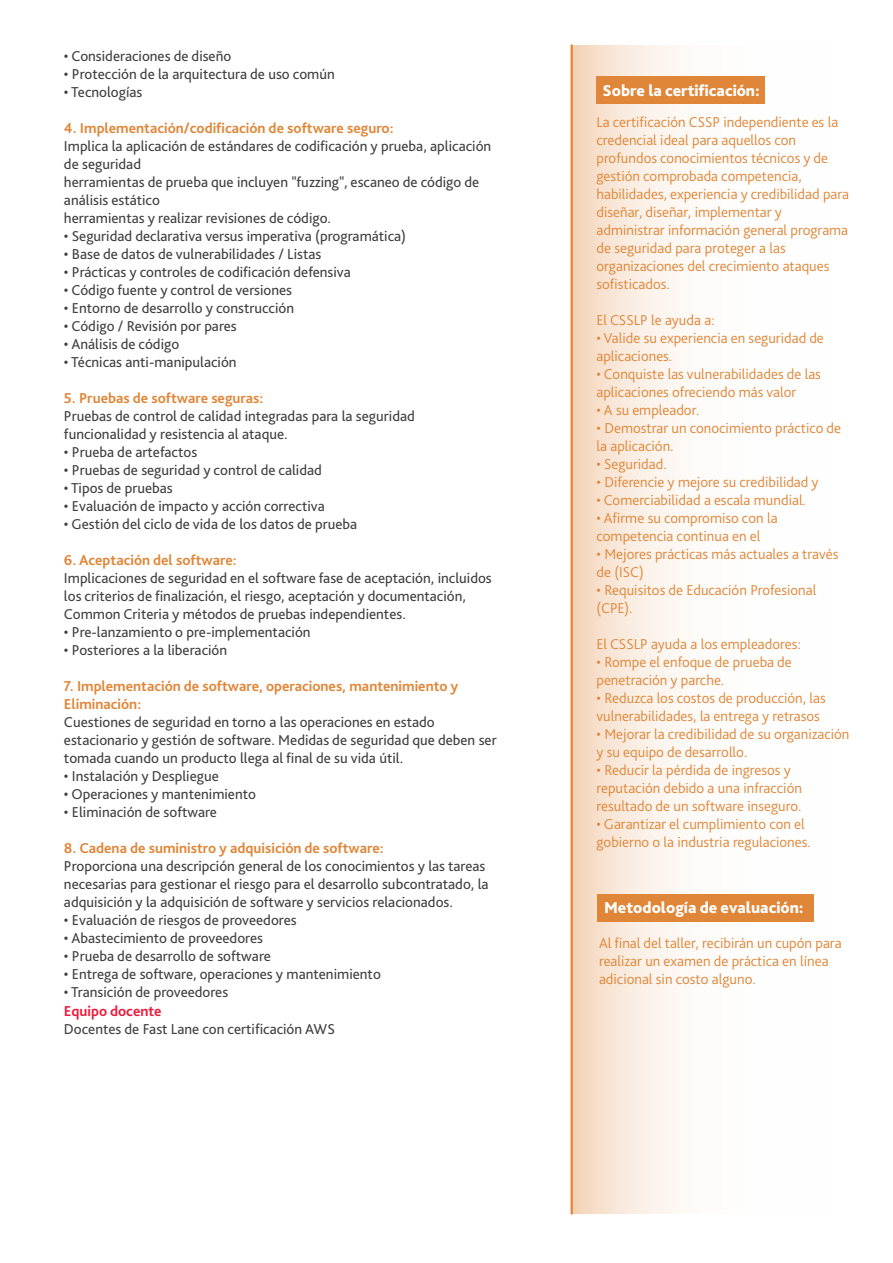
<style>
.page{position:relative;width:893px;height:1263px;background:#fff}
.page>*{position:absolute;margin:0;border:0;box-sizing:border-box;transform-origin:0 0}
.t1{font:800 16.5px "Bliss Pro";color:#fff}
.t2{font:15px/18px "Bliss Pro";color:#404040}
.t3{font:300 15px/18px "Bliss Pro";color:#e08638}
.t4{font:700 15px/18px "Bliss Pro";color:#e08638}
.t5{font:700 15px "Bliss Pro";color:#ed1a3b}
</style>
<div class="page">
<svg style="left:573px;top:45px;width:241px;height:1168px"></svg>
<hr style="left:570px;top:45px;width:3px;height:1168px;background:#e08638">
<div style="left:596px;top:76px;width:169px;height:28px;background:#e08638"></div>
<div style="left:598px;top:894px;width:216px;height:27px;background:#e08638"></div>
<p class="t2" style="left:64px;top:46px;width:169px">• Consideraciones de diseño</p>
<p class="t2" style="left:64px;top:64px;width:272px">• Protección de la arquitectura de uso común</p>
<p class="t2" style="left:64px;top:82px;width:80px">• Tecnologías</p>
<p class="t4" style="left:64px;top:118px;width:331px">4. Implementación/codificación de software seguro:</p>
<p class="t2" style="left:64px;top:136px;width:429px">Implica la aplicación de estándares de codificación y prueba, aplicación de seguridad<br>herramientas de prueba que incluyen "fuzzing", escaneo de código de análisis estático<br>herramientas y realizar revisiones de código.</p>
<p class="t2" style="left:64px;top:226px;width:344px">• Seguridad declarativa versus imperativa (programática)</p>
<p class="t2" style="left:64px;top:244px;width:259px">• Base de datos de vulnerabilidades / Listas</p>
<p class="t2" style="left:64px;top:262px;width:288px">• Prácticas y controles de codificación defensiva</p>
<p class="t2" style="left:64px;top:280px;width:230px">• Código fuente y control de versiones</p>
<p class="t2" style="left:64px;top:298px;width:232px">• Entorno de desarrollo y construcción</p>
<p class="t2" style="left:64px;top:316px;width:174px">• Código / Revisión por pares</p>
<p class="t2" style="left:64px;top:334px;width:117px">• Análisis de código</p>
<p class="t2" style="left:64px;top:352px;width:174px">• Técnicas anti-manipulación</p>
<p class="t4" style="left:64px;top:388px;width:201px">5. Pruebas de software seguras:</p>
<p class="t2" style="left:64px;top:406px;width:352px">Pruebas de control de calidad integradas para la seguridad funcionalidad y resistencia al ataque.</p>
<p class="t2" style="left:64px;top:442px;width:135px">• Prueba de artefactos</p>
<p class="t2" style="left:64px;top:460px;width:259px">• Pruebas de seguridad y control de calidad</p>
<p class="t2" style="left:64px;top:478px;width:110px">• Tipos de pruebas</p>
<p class="t2" style="left:64px;top:496px;width:262px">• Evaluación de impacto y acción correctiva</p>
<p class="t2" style="left:64px;top:514px;width:295px">• Gestión del ciclo de vida de los datos de prueba</p>
<p class="t4" style="left:64px;top:550px;width:174px">6. Aceptación del software:</p>
<p class="t2" style="left:64px;top:568px;width:429px">Implicaciones de seguridad en el software fase de aceptación, incluidos los criterios de finalización, el riesgo, aceptación y documentación,<br>Common Criteria y métodos de pruebas independientes.</p>
<p class="t2" style="left:64px;top:622px;width:248px">• Pre-lanzamiento o pre-implementación</p>
<p class="t2" style="left:64px;top:640px;width:165px">• Posteriores a la liberación</p>
<p class="t4" style="left:64px;top:676px;width:396px">7. Implementación de software, operaciones, mantenimiento y<br>Eliminación:</p>
<p class="t2" style="left:64px;top:712px;width:434px">Cuestiones de seguridad en torno a las operaciones en estado estacionario y gestión de software. Medidas de seguridad que deben ser tomada cuando un producto llega al final de su vida útil.</p>
<p class="t2" style="left:64px;top:766px;width:156px">• Instalación y Despliegue</p>
<p class="t2" style="left:64px;top:784px;width:194px">• Operaciones y mantenimiento</p>
<p class="t2" style="left:64px;top:802px;width:155px">• Eliminación de software</p>
<p class="t4" style="left:64px;top:838px;width:321px">8. Cadena de suministro y adquisición de software:</p>
<p class="t2" style="left:64px;top:856px;width:426px">Proporciona una descripción general de los conocimientos y las tareas necesarias para gestionar el riesgo para el desarrollo subcontratado, la adquisición y la adquisición de software y servicios relacionados.</p>
<p class="t2" style="left:64px;top:910px;width:234px">• Evaluación de riesgos de proveedores</p>
<p class="t2" style="left:64px;top:928px;width:200px">• Abastecimiento de proveedores</p>
<p class="t2" style="left:64px;top:946px;width:208px">• Prueba de desarrollo de software</p>
<p class="t2" style="left:64px;top:964px;width:318px">• Entrega de software, operaciones y mantenimiento</p>
<p class="t2" style="left:64px;top:982px;width:166px">• Transición de proveedores</p>
<p class="t5" style="left:64px;top:1002px;width:99px">Equipo docente</p>
<p class="t2" style="left:64px;top:1020px;width:272px">Docentes de Fast Lane con certificación AWS</p>
<p class="t1" style="left:602px;top:80px;width:159px">Sobre la certificación:</p>
<p class="t3" style="left:596px;top:113px;width:254px">La certificación CSSP independiente es la credencial ideal para aquellos con profundos conocimientos técnicos y de gestión comprobada competencia, habilidades, experiencia y credibilidad para diseñar, diseñar, implementar y administrar información general programa de seguridad para proteger a las organizaciones del crecimiento ataques sofisticados.</p>
<p class="t3" style="left:596px;top:311px;width:120px">El CSSLP le ayuda a:</p>
<p class="t3" style="left:596px;top:329px;width:229px">• Valide su experiencia en seguridad de aplicaciones.</p>
<p class="t3" style="left:596px;top:365px;width:226px">• Conquiste las vulnerabilidades de las aplicaciones ofreciendo más valor</p>
<p class="t3" style="left:596px;top:401px;width:104px">• A su empleador.</p>
<p class="t3" style="left:596px;top:419px;width:246px">• Demostrar un conocimiento práctico de la aplicación.</p>
<p class="t3" style="left:596px;top:455px;width:72px">• Seguridad.</p>
<p class="t3" style="left:596px;top:473px;width:224px">• Diferencie y mejore su credibilidad y</p>
<p class="t3" style="left:596px;top:491px;width:211px">• Comerciabilidad a escala mundial.</p>
<p class="t3" style="left:596px;top:509px;width:183px">• Afirme su compromiso con la competencia continua en el</p>
<p class="t3" style="left:596px;top:545px;width:243px">• Mejores prácticas más actuales a través de (ISC)</p>
<p class="t3" style="left:596px;top:581px;width:221px">• Requisitos de Educación Profesional (CPE).</p>
<p class="t3" style="left:596px;top:635px;width:206px">El CSSLP ayuda a los empleadores:</p>
<p class="t3" style="left:596px;top:653px;width:197px">• Rompe el enfoque de prueba de penetración y parche.</p>
<p class="t3" style="left:596px;top:689px;width:231px">• Reduzca los costos de producción, las vulnerabilidades, la entrega y retrasos</p>
<p class="t3" style="left:596px;top:725px;width:254px">• Mejorar la credibilidad de su organización y su equipo de desarrollo.</p>
<p class="t3" style="left:596px;top:761px;width:207px">• Reducir la pérdida de ingresos y reputación debido a una infracción resultado de un software inseguro.</p>
<p class="t3" style="left:596px;top:815px;width:216px">• Garantizar el cumplimiento con el gobierno o la industria regulaciones.</p>
<p class="t1" style="left:604px;top:897px;width:201px">Metodología de evaluación:</p>
<p class="t3" style="left:599px;top:934px;width:244px">Al final del taller, recibirán un cupón para realizar un examen de práctica en línea adicional sin costo alguno.</p>
</div>
